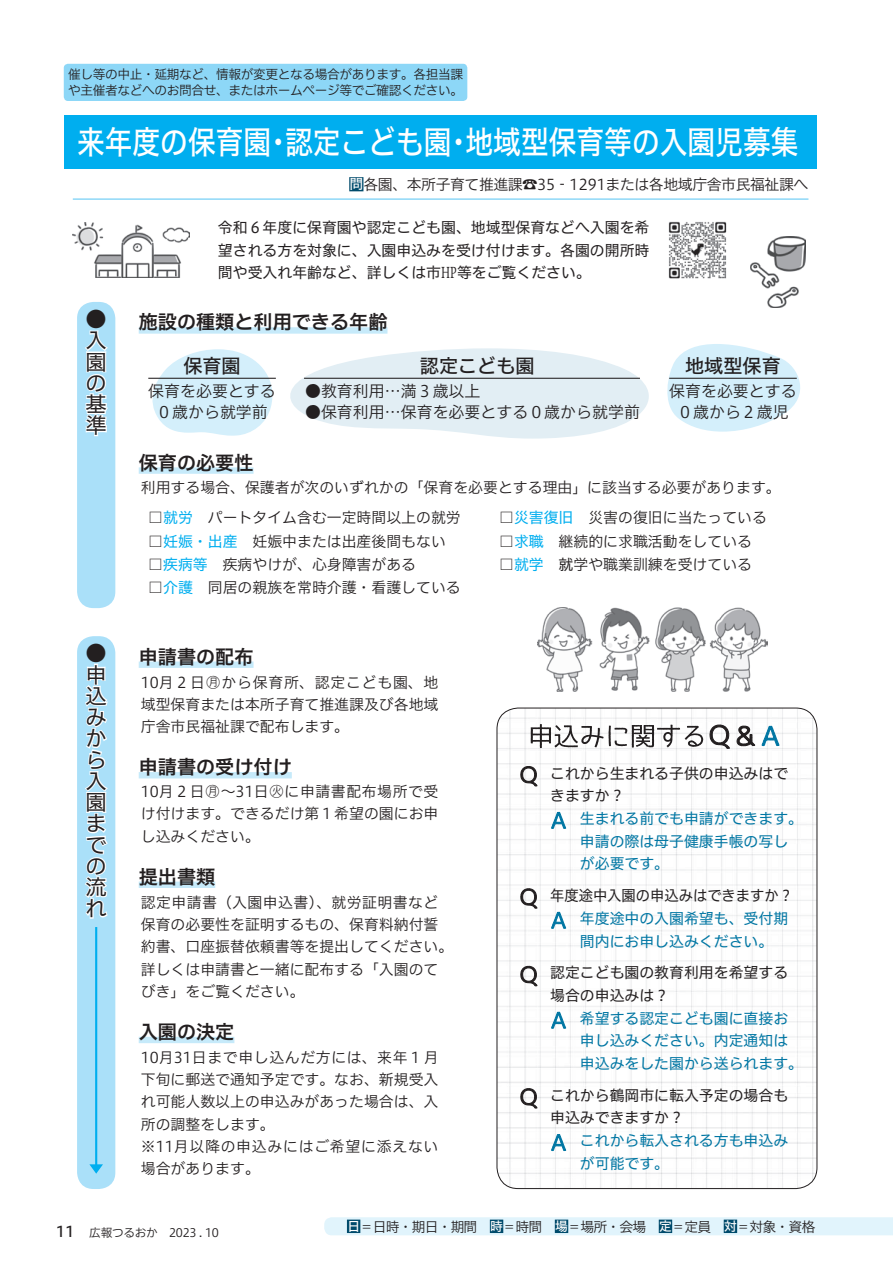
<style>
.page{position:relative;width:893px;height:1263px;background:#fff}
.page>*{position:absolute;margin:0;border:0;box-sizing:border-box;transform-origin:0 0}
.t1{font:31.95px "Hiragino UD Sans F Std N W5 90 msp RKSJ H";color:#fff;scale:.87 1}
.t2{font:21.3px/21.3px "Hiragino UD Sans F Std N W4 90 msp RKSJ H";color:#231f20;text-align:justify}
.t3{font:19.2px "Hiragino UD Sans F Std N W6 90 msp RKSJ H";color:#231f20}
.t4{font:19.2px "Hiragino UD Sans F Std N W5 90 msp RKSJ H";color:#231f20}
.t5{font:15.9px/21.3px "Hiragino UD Sans F Std N W3 90 msp RKSJ H";color:#231f20;text-align:center}
.t6{font:14.85px/22.4px "Hiragino UD Sans F Std N W3 90 msp RKSJ H";color:#231f20;text-align:justify}
.t7{font:14.85px/22.4px "Hiragino UD Sans F Std N W4 90 msp RKSJ H";color:#231f20}
.t8{font:14.85px/22.4px "Hiragino UD Sans F Std N W4 90 msp RKSJ H";color:#0076a3}
.t9{font:14.85px "Hiragino UD Sans F Std N W3 90 msp RKSJ H";letter-spacing:-.03em;color:#231f20}
.t10{font:14.85px "Hiragino UD Sans F Std N W4 90 msp RKSJ H";color:#231f20;scale:.96 1}
.t11{font:13.8px "Hiragino UD Sans F Std N W3 90 msp RKSJ H";letter-spacing:-.06em;color:#231f20}
.t12{font:12.75px/15.9px "Hiragino UD Sans F Std N W3 90 msp RKSJ H";letter-spacing:-.035em;color:#231f20}
.t13{font:11.7px "Hiragino UD Sans F Std N W3 90 msp RKSJ H";letter-spacing:-.025em;color:#231f20}
.s1{color:#004b6c}
.s2{font-family:"Hiragino UD Sans F Std N W5 90 msp RKSJ H";font-size:13.8px;color:#fff}
.s3{font-family:"Hiragino UD Serif Std N W4 90 msp RKSJ V"}
.s4{font-family:"Hiragino UD Serif Std W4 90 msp RKSJ H"}
.s5{font-family:"Hiragino UD Sans F Std N W4 90 msp RKSJ H"}
.s6{font-family:"Hiragino UD Sans F Std N W4 90 msp RKSJ H";color:#00aeef}
.s7{font-size:10.65px}
.s8{font-family:"Hiragino UD Sans F Std N W5 90 msp RKSJ H";font-size:14.85px}
.s9{font-family:"Hiragino UD Serif Std N W4 90 msp RKSJ V";color:#004b6c}
.s10{font-family:"Hiragino UD Sans F Std N W5 90 msp RKSJ H";font-size:12.75px;color:#fff}
.s11{font-family:"Hiragino UD Serif Std N W4 90 msp RKSJ V";font-size:18px}
</style>
<div class="page">
<div style="left:324px;top:1217px;width:569px;height:18px;background:#e1f4fc"></div>
<div style="left:347px;top:1219px;width:13px;height:14px;border:3px solid #004b6c"></div>
<div style="left:490px;top:1219px;width:13px;height:14px;border:3px solid #004b6c"></div>
<div style="left:555px;top:1219px;width:13px;height:14px;border:3px solid #004b6c"></div>
<div style="left:659px;top:1219px;width:13px;height:14px;border:3px solid #004b6c"></div>
<div style="left:724px;top:1219px;width:13px;height:14px;border:3px solid #004b6c"></div>
<div style="left:64px;top:64px;width:403px;height:37px;background:#8dd7f7;border-radius:4px"></div>
<img style="left:497px;top:708px;width:320px;height:480px;border-radius:21px">
<div style="left:64px;top:115px;width:753px;height:54px;background:#00aeef"></div>
<hr style="left:73px;top:198px;width:735px;height:2px;background:#8dd7f7">
<div style="left:349px;top:177px;width:14px;height:14px;border:3px solid #004b6c"></div>
<img style="left:668px;top:221px;width:59px;height:58px">
<div style="left:77px;top:636px;width:38px;height:553px;background:#aae0f9;border-radius:16px"></div>
<svg style="left:85px;top:663px;width:31px;height:257px"></svg>
<svg style="left:709px;top:718px;width:71px;height:32px"></svg>
<svg style="left:531px;top:724px;width:172px;height:24px"></svg>
<svg style="left:520px;top:765px;width:18px;height:22px"></svg>
<svg style="left:550px;top:809px;width:17px;height:25px"></svg>
<svg style="left:520px;top:888px;width:18px;height:21px"></svg>
<svg style="left:550px;top:909px;width:17px;height:25px"></svg>
<svg style="left:520px;top:965px;width:18px;height:22px"></svg>
<svg style="left:550px;top:1009px;width:17px;height:25px"></svg>
<svg style="left:520px;top:1087px;width:18px;height:22px"></svg>
<svg style="left:550px;top:1131px;width:17px;height:25px"></svg>
<img style="left:537px;top:608px;width:230px;height:84px">
<img style="left:73px;top:222px;width:117px;height:56px">
<img style="left:750px;top:237px;width:56px;height:71px">
<hr style="left:95px;top:927px;width:2px;height:242px;background:#00aeef">
<svg style="left:89px;top:1164px;width:14px;height:10px"></svg>
<div style="left:77px;top:302px;width:38px;height:306px;background:#aae0f9;border-radius:16px"></div>
<svg style="left:84px;top:330px;width:24px;height:107px"></svg>
<div style="left:139px;top:467px;width:115px;height:7px;background:#c6eafa"></div>
<svg style="left:148px;top:344px;width:652px;height:95px"></svg>
<hr style="left:669px;top:378px;width:128px;height:1px;background:#231f20">
<div style="left:139px;top:327px;width:248px;height:7px;background:#c6eafa"></div>
<div style="left:139px;top:661px;width:115px;height:7px;background:#c6eafa"></div>
<div style="left:139px;top:772px;width:153px;height:6px;background:#c6eafa"></div>
<div style="left:139px;top:881px;width:76px;height:7px;background:#c6eafa"></div>
<div style="left:139px;top:1037px;width:95px;height:6px;background:#c6eafa"></div>
<p class="t12" style="left:68px;top:68px;width:397px">催し等の中止・延期など、情報が変更となる場合があります。各担当課や主催者などへのお問合せ、またはホームページ等でご確認ください。</p>
<h1 class="t1" style="left:77px;top:130px;width:831px">来年度の保育園・認定こども園・地域型保育等の入園児募集</h1>
<p class="t9" style="left:349px;top:179px;width:461px"><span class="s1">■</span><span class="s2">問</span>各園、本所子育て推進課<span class="s3">☎</span>35‐1291または各地域庁舎市民福祉課へ</p>
<p class="t7" style="left:218px;top:219px;width:433px;text-align:justify">令和６年度に保育園や認定こども園、地域型保育などへ入園を希望される方を対象に、入園申込みを受け付けます。各園の開所時間や受入れ年齢など、詳しくは市<span class="s4">HP</span>等をご覧ください。</p>
<h2 class="t2" style="left:86px;top:311px;width:22px">●入園の基準</h2>
<h2 class="t2" style="left:86px;top:645px;width:22px">●申込みから入園までの流れ</h2>
<p class="t3" style="left:139px;top:315px;width:250px">施設の種類と利用できる年齢</p>
<p class="t4" style="left:183px;top:358px;width:59px">保育園</p>
<p class="t5" style="left:148px;top:383px;width:129px">保育を必要とする<br>０歳から就学前</p>
<p class="t4" style="left:420px;top:358px;width:116px">認定こども園</p>
<p class="t5" style="left:305px;top:383px;width:177px">●教育利用…満３歳以上</p>
<p class="t5" style="left:305px;top:404px;width:336px">●保育利用…保育を必要とする０歳から就学前</p>
<p class="t4" style="left:685px;top:358px;width:97px">地域型保育</p>
<p class="t5" style="left:669px;top:383px;width:129px">保育を必要とする<br>０歳から２歳児</p>
<p class="t3" style="left:139px;top:455px;width:116px">保育の必要性</p>
<p class="t6" style="left:148px;top:508px;width:314px"><span class="s5">□</span><span class="s6">就労</span> パートタイム含む一定時間以上の就労</p>
<p class="t6" style="left:148px;top:532px;width:299px"><span class="s5">□</span><span class="s6">妊娠・出産</span> 妊娠中または出産後間もない</p>
<p class="t6" style="left:148px;top:555px;width:269px"><span class="s5">□</span><span class="s6">疾病等</span> 疾病やけが、心身障害がある</p>
<p class="t6" style="left:148px;top:579px;width:314px"><span class="s5">□</span><span class="s6">介護</span> 同居の親族を常時介護・看護している</p>
<p class="t6" style="left:141px;top:479px;width:641px">利用する場合、保護者が次のいずれかの「保育を必要とする理由」に該当する必要があります。</p>
<p class="t6" style="left:499px;top:508px;width:269px"><span class="s5">□</span><span class="s6">災害復旧</span> 災害の復旧に当たっている</p>
<p class="t6" style="left:499px;top:532px;width:254px"><span class="s5">□</span><span class="s6">求職</span> 継続的に求職活動をしている</p>
<p class="t6" style="left:499px;top:555px;width:254px"><span class="s5">□</span><span class="s6">就学</span><span class="s5">　就</span>学や職業訓練を受けている</p>
<p class="t3" style="left:139px;top:649px;width:116px">申請書の配布</p>
<p class="t6" style="left:141px;top:673px;width:299px">10月２日○<span class="s7">月</span>から保育所、認定こども園、地域型保育または本所子育て推進課及び各地域庁舎市民福祉課で配布します。</p>
<p class="t3" style="left:139px;top:760px;width:155px">申請書の受け付け</p>
<p class="t6" style="left:141px;top:782px;width:299px">10月２日○<span class="s7">月</span>～31日○<span class="s7">火</span>に申請書配布場所で受け付けます。できるだけ第１希望の園にお申し込みください。</p>
<p class="t3" style="left:139px;top:869px;width:78px">提出書類</p>
<p class="t6" style="left:141px;top:893px;width:314px;text-align:left">認定申請書（入園申込書）、就労証明書など保育の必要性を証明するもの、保育料納付誓約書、口座振替依頼書等を提出してください。詳しくは申請書と一緒に配布する「入園のてびき」をご覧ください。</p>
<p class="t3" style="left:139px;top:1024px;width:97px">入園の決定</p>
<p class="t6" style="left:141px;top:1048px;width:299px;text-align:left">10月31日まで申し込んだ方には、来年１月下旬に郵送で通知予定です。なお、新規受入れ可能人数以上の申込みがあった場合は、入所の調整をします。<br>※11月以降の申込みにはご希望に添えない場合があります。</p>
<p class="t7" style="left:550px;top:764px;width:240px">これから生まれる子供の申込みはできますか？</p>
<p class="t8" style="left:580px;top:809px;width:225px">生まれる前でも申請ができます。申請の際は母子健康手帳の写しが必要です。</p>
<p class="t10" style="left:550px;top:890px;width:255px">年度途中入園の申込みはできますか？</p>
<p class="t8" style="left:580px;top:909px;width:210px">年度途中の入園希望も、受付期間内にお申し込みください。</p>
<p class="t7" style="left:550px;top:964px;width:240px">認定こども園の教育利用を希望する場合の申込みは？</p>
<p class="t8" style="left:580px;top:1009px;width:225px">希望する認定こども園に直接お申し込みください。内定通知は申込みをした園から送られます。</p>
<p class="t7" style="left:550px;top:1086px;width:240px">これから鶴岡市に転入予定の場合も申込みできますか？</p>
<p class="t8" style="left:580px;top:1131px;width:210px">これから転入される方も申込みが可能です。</p>
<p class="t13" style="left:56px;top:1228px;width:164px"><span class="s8">11</span> 広報つるおか　2023 . 10</p>
<p class="t11" style="left:347px;top:1221px;width:556px"><span class="s9">■</span><span class="s10">日</span>＝日時・期日・期間　<span class="s9">■</span><span class="s10">時</span>＝時間　<span class="s9">■</span><span class="s10">場</span>＝場所・会場　<span class="s9">■</span><span class="s10">定</span>＝定員　<span class="s9">■</span><span class="s10">対</span>＝対象・資格<span class="s11">　　　　　</span></p>
</div>
